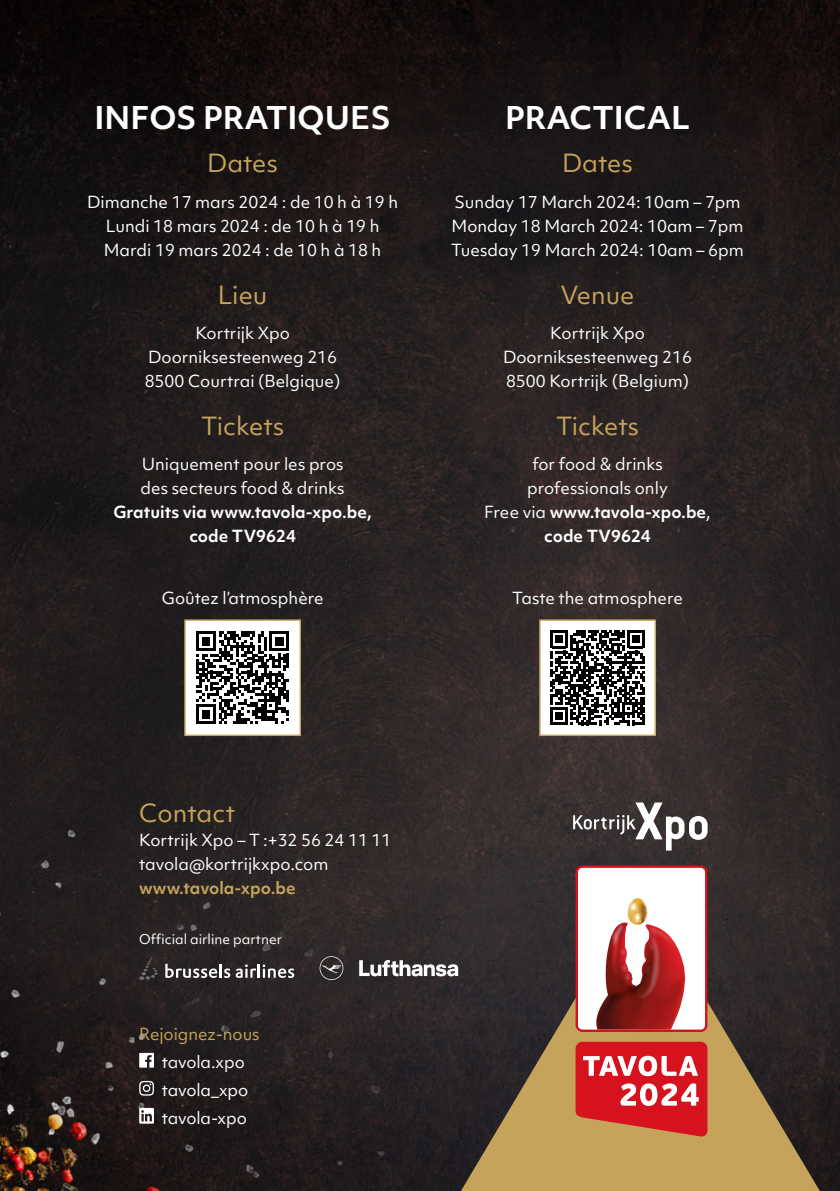
<style>
.page{position:relative;width:840px;height:1191px;background:#fff}
.page>*{position:absolute;margin:0;border:0;box-sizing:border-box;transform-origin:0 0}
.Titel{font:700 30px "Objektiv Mk 1";color:#fff}
.tekst{font:24px "Objektiv Mk 1";color:#c5a35b}
.Tekst{font:24px "Objektiv Mk 1";color:#c5a35b}
.Tekst-2{font:16px/24px "Objektiv Mk 1";color:#fff}
.Tekst-3{font:700 16px/24px "Objektiv Mk 1";color:#fff;text-align:center}
.t1{font:16px "Objektiv Mk 1";letter-spacing:-.005em;color:#c5a35b}
.Tekst-4{font:13px "Objektiv Mk 1";color:#fff}
.s1{font-weight:400}
.s2{font-weight:700;color:#c5a35b}
</style>
<div class="page">
<img style="left:0;top:0;width:839px;height:1191px">
<img style="left:0;top:677px;width:534px;height:514px">
<svg style="left:460px;top:889px;width:359px;height:302px"></svg>
<div style="left:539px;top:620px;width:115px;height:115px;background:#fff"></div>
<svg style="left:550px;top:630px;width:94px;height:95px"></svg>
<div style="left:539px;top:619px;width:116px;height:117px;border:1px solid #c5a35b"></div>
<div style="left:185px;top:620px;width:115px;height:115px;background:#fff"></div>
<svg style="left:196px;top:631px;width:93px;height:93px"></svg>
<div style="left:184px;top:619px;width:117px;height:117px;border:1px solid #c5a35b"></div>
<svg style="left:139px;top:956px;width:18px;height:24px"></svg>
<svg style="left:165px;top:963px;width:52px;height:15px"></svg>
<hr style="left:219px;top:963px;width:3px;height:14px;background:#fff">
<svg style="left:224px;top:963px;width:70px;height:15px"></svg>
<svg style="left:319px;top:956px;width:139px;height:24px"></svg>
<svg style="left:139px;top:1053px;width:15px;height:14px"></svg>
<svg style="left:139px;top:1080px;width:15px;height:15px"></svg>
<svg style="left:139px;top:1108px;width:15px;height:15px"></svg>
<svg style="left:573px;top:802px;width:134px;height:48px"></svg>
<img style="left:590px;top:1032px;width:117px;height:9px">
<svg style="left:575px;top:865px;width:132px;height:167px"></svg>
<svg style="left:575px;top:1041px;width:132px;height:95px"></svg>
<p class="Titel" style="left:94px;top:97px;width:297px">INFOS PRATIQUES</p>
<p class="tekst" style="left:207px;top:147px;width:72px">Dates</p>
<p class="Tekst-2" style="left:87px;top:189px;width:312px">Dimanche 17 mars 2024 : de 10 h à 19 h</p>
<p class="Tekst-2" style="left:106px;top:213px;width:275px">Lundi 18 mars 2024 : de 10 h à 19 h</p>
<p class="Tekst-2" style="left:104px;top:237px;width:279px">Mardi 19 mars 2024 : de 10 h à 18 h</p>
<p class="tekst" style="left:218px;top:278px;width:51px">Lieu</p>
<p class="Tekst-2" style="left:195px;top:321px;width:96px">Kortrijk Xpo</p>
<p class="Tekst-2" style="left:148px;top:345px;width:190px">Doorniksesteenweg 216</p>
<p class="Tekst-2" style="left:145px;top:369px;width:197px">8500 Courtrai (Belgique)</p>
<p class="tekst" style="left:201px;top:409px;width:84px">Tickets</p>
<p class="Tekst-2" style="left:140px;top:452px;width:205px">Uniquement pour les pros des secteurs food &amp; drinks</p>
<p class="Tekst-3" style="left:113px;top:500px;width:260px">Gratuits via www.tavola-xpo.be, code TV9624</p>
<p class="Titel" style="left:505px;top:97px;width:186px">PRACTICAL</p>
<p class="tekst" style="left:562px;top:147px;width:72px">Dates</p>
<p class="Tekst-2" style="left:454px;top:189px;width:287px">Sunday 17 March 2024: 10am – 7pm</p>
<p class="Tekst-2" style="left:451px;top:213px;width:293px">Monday 18 March 2024: 10am – 7pm</p>
<p class="Tekst-2" style="left:451px;top:237px;width:294px">Tuesday 19 March 2024: 10am – 6pm</p>
<p class="tekst" style="left:560px;top:278px;width:75px">Venue</p>
<p class="Tekst-2" style="left:550px;top:321px;width:96px">Kortrijk Xpo</p>
<p class="Tekst-2" style="left:502px;top:345px;width:190px">Doorniksesteenweg 216</p>
<p class="Tekst-2" style="left:505px;top:369px;width:184px">8500 Kortrijk (Belgium)</p>
<p class="tekst" style="left:555px;top:409px;width:84px">Tickets</p>
<p class="Tekst-2" style="left:532px;top:452px;width:132px">for food &amp; drinks</p>
<p class="Tekst-2" style="left:527px;top:476px;width:142px">professionals only</p>
<p class="Tekst-3" style="left:484px;top:500px;width:228px"><span class="s1">Free via</span> www.tavola-xpo.be<span class="s1">,</span></p>
<p class="Tekst-3" style="left:544px;top:524px;width:108px">code TV9624</p>
<p class="Tekst-2" style="left:162px;top:586px;width:163px">Goûtez l’atmosphère</p>
<p class="Tekst-2" style="left:512px;top:586px;width:172px">Taste the atmosphere</p>
<p class="Tekst" style="left:139px;top:796px;width:97px">Contact</p>
<p class="Tekst-2" style="left:139px;top:828px;width:253px">Kortrijk Xpo – T :+32 56 24 11 11 tavola@kortrijkxpo.com <span class="s2">www.tavola-xpo.be</span></p>
<p class="Tekst-4" style="left:139px;top:930px;width:144px">Official airline partner</p>
<p class="t1" style="left:139px;top:1022px;width:122px">Rejoignez-nous</p>
<p class="Tekst-2" style="left:162px;top:1049px;width:84px">tavola.xpo</p>
<p class="Tekst-2" style="left:162px;top:1077px;width:88px">tavola_xpo</p>
<p class="Tekst-2" style="left:162px;top:1105px;width:86px">tavola-xpo</p>
</div>
